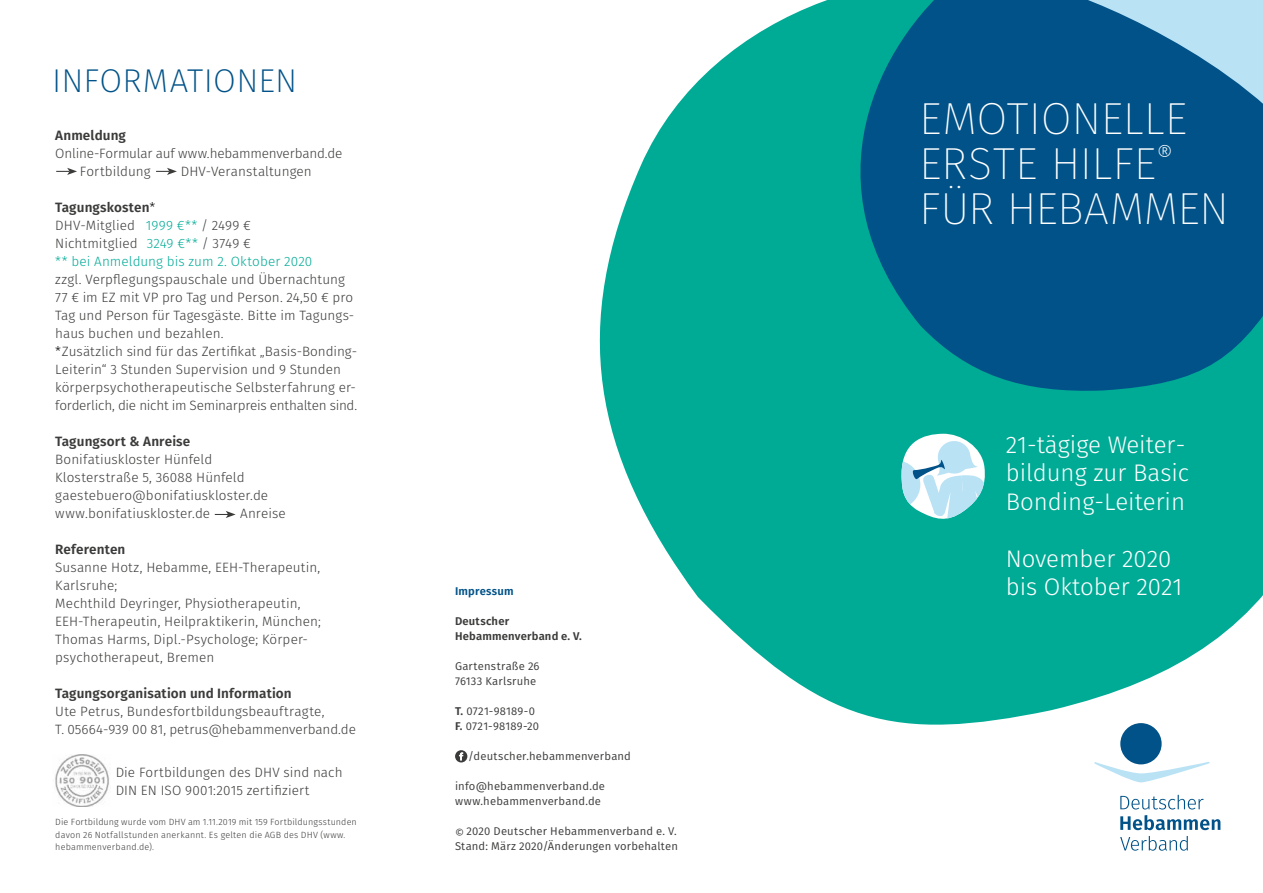
<style>
.page{position:relative;width:1263px;height:893px;background:#fff}
.page>*{position:absolute;margin:0;border:0;box-sizing:border-box;transform-origin:0 0}
.t1{font:200 45px/45px "Fira Sans";letter-spacing:-.005em;color:#fff}
.t2{font:200 33px "Fira Sans";letter-spacing:.01em;color:#005288}
.t3{font:300 24px/28.5px "Fira Sans";color:#fff}
.t4{font:300 13.5px/18px "Fira Sans";letter-spacing:.005em;color:#3b3b3a}
.t5{font:300 13.5px/18px "Fira Sans";letter-spacing:.01em;color:#00ab96}
.t6{font:600 13.5px "Fira Sans";letter-spacing:.01em;color:#3b3b3a}
.t7{font:11.25px/15px "Fira Sans";letter-spacing:.015em;color:#3b3b3a}
.t8{font:600 11.25px/15px "Fira Sans";letter-spacing:.015em;color:#3b3b3a}
.t9{font:600 11.25px "Fira Sans";letter-spacing:.015em;color:#005288}
.t10{font:300 9px/12.8px "Fira Sans";letter-spacing:.02em;color:#3b3b3a}
.s1{font-weight:600;color:#3b3b3a}
.s2{color:#000}
.s3{color:#3b3b3a}
.s4{font-weight:600}
</style>
<div class="page">
<svg style="left:599px;top:9px;width:664px;height:734px;fill:#00ab96"></svg>
<svg style="left:804px;top:0;width:459px;height:394px;background:#076c8f"></svg>
<svg style="left:1120px;top:836px;width:68px;height:15px"></svg>
<svg style="left:1120px;top:815px;width:100px;height:15px"></svg>
<svg style="left:1120px;top:795px;width:83px;height:14px"></svg>
<svg style="left:1094px;top:762px;width:116px;height:20px"></svg>
<div style="left:1120px;top:723px;width:41px;height:41px;background:#005288;border-radius:50%"></div>
<svg style="left:899px;top:433px;width:88px;height:90px"></svg>
<svg style="left:215px;top:511px;width:21px;height:7px"></svg>
<svg style="left:56px;top:168px;width:21px;height:7px"></svg>
<svg style="left:156px;top:168px;width:21px;height:7px"></svg>
<img style="left:55px;top:754px;width:54px;height:53px">
<svg style="left:455px;top:750px;width:13px;height:13px"></svg>
<h2 class="t2" style="left:52px;top:57px;width:247px">INFORMATIONEN</h2>
<p class="t6" style="left:55px;top:126px;width:72px">Anmeldung</p>
<p class="t4" style="left:80px;top:144px;width:264px;text-indent:-24px">Online-Formular auf www.hebammenverband.de<br>Fortbildung</p>
<p class="t4" style="left:181px;top:162px;width:133px">DHV-Veranstaltungen</p>
<p class="t5" style="left:55px;top:198px;width:259px"><span class="s1">Tagungskosten</span><span class="s2">*<br></span><span class="s3">DHV-Mitglied</span> 1999 €** <span class="s3">/ 2499 €<br>Nichtmitglied</span> 3249 €** <span class="s3">/ 3749 €<br></span>** bei Anmeldung bis zum 2. Oktober 2020</p>
<p class="t4" style="left:55px;top:270px;width:303px">zzgl. Verpflegungspauschale und Übernachtung 77 € im EZ mit VP pro Tag und Person. 24,50 € pro Tag und Person für Tagesgäste. Bitte im Tagungs&shy;haus buchen und bezahlen.<br><span class="s2">*</span>Zusätzlich sind für das Zertifikat „Basis-Bonding-Leiterin“ 3 Stunden Supervision und 9 Stunden körperpsychotherapeutische Selbsterfahrung er&shy;forderlich, die nicht im Seminarpreis enthalten sind.</p>
<p class="t6" style="left:55px;top:432px;width:137px">Tagungsort &amp; Anreise</p>
<p class="t4" style="left:55px;top:450px;width:214px">Bonifatiuskloster Hünfeld<br>Klosterstraße 5, 36088 Hünfeld gaestebuero@bonifatiuskloster.de www.bonifatiuskloster.de</p>
<p class="t4" style="left:240px;top:504px;width:47px">Anreise</p>
<p class="t6" style="left:55px;top:540px;width:72px">Referenten</p>
<p class="t4" style="left:55px;top:558px;width:267px">Susanne Hotz, Hebamme, EEH-Therapeutin, Karlsruhe;<br>Mechthild Deyringer, Physiotherapeutin, EEH-Therapeutin, Heilpraktikerin, München; Thomas Harms, Dipl.-Psychologe; Körper&shy;psychotherapeut, Bremen</p>
<p class="t6" style="left:55px;top:684px;width:238px">Tagungsorganisation und Information</p>
<p class="t4" style="left:55px;top:702px;width:302px">Ute Petrus, Bundesfortbildungsbeauftragte,<br>T. 05664-939 00 81, petrus@hebammenverband.de</p>
<p class="t4" style="left:116px;top:763px;width:228px">Die Fortbildungen des DHV sind nach<br>DIN EN ISO 9001:2015 zertifiziert</p>
<p class="t10" style="left:55px;top:815px;width:303px">Die Fortbildung wurde vom DHV am 1.11.2019 mit 159 Fortbildungsstunden davon 26 Notfallstunden anerkannt. Es gelten die AGB des DHV (www. hebammenverband.de).</p>
<p class="t9" style="left:455px;top:584px;width:60px">Impressum</p>
<p class="t8" style="left:455px;top:614px;width:128px">Deutscher<br>Hebammenverband e. V.</p>
<p class="t7" style="left:455px;top:659px;width:86px">Gartenstraße 26<br>76133 Karlsruhe</p>
<p class="t7" style="left:455px;top:704px;width:86px"><span class="s4">T.</span> 0721-98189-0<br><span class="s4">F.</span> 0721-98189-20</p>
<p class="t7" style="left:468px;top:749px;width:164px">/deutscher.hebammenverband</p>
<p class="t7" style="left:455px;top:779px;width:152px">info@hebammenverband.de www.hebammenverband.de</p>
<p class="t7" style="left:455px;top:824px;width:225px">© 2020 Deutscher Hebammenverband e. V.<br>Stand: März 2020/Änderungen vorbehalten</p>
<h1 class="t1" style="left:919px;top:96px;width:311px">EMOTIONELLE<br>ERSTE HILFE<sup>®<br></sup>FÜR HEBAMMEN</h1>
<h3 class="t3" style="left:1006px;top:430px;width:185px">21-tägige Weiter&shy;bildung zur Basic<br>Bonding-Leiterin</h3>
<h3 class="t3" style="left:1006px;top:544px;width:178px">November 2020 bis Oktober 2021</h3>
</div>
